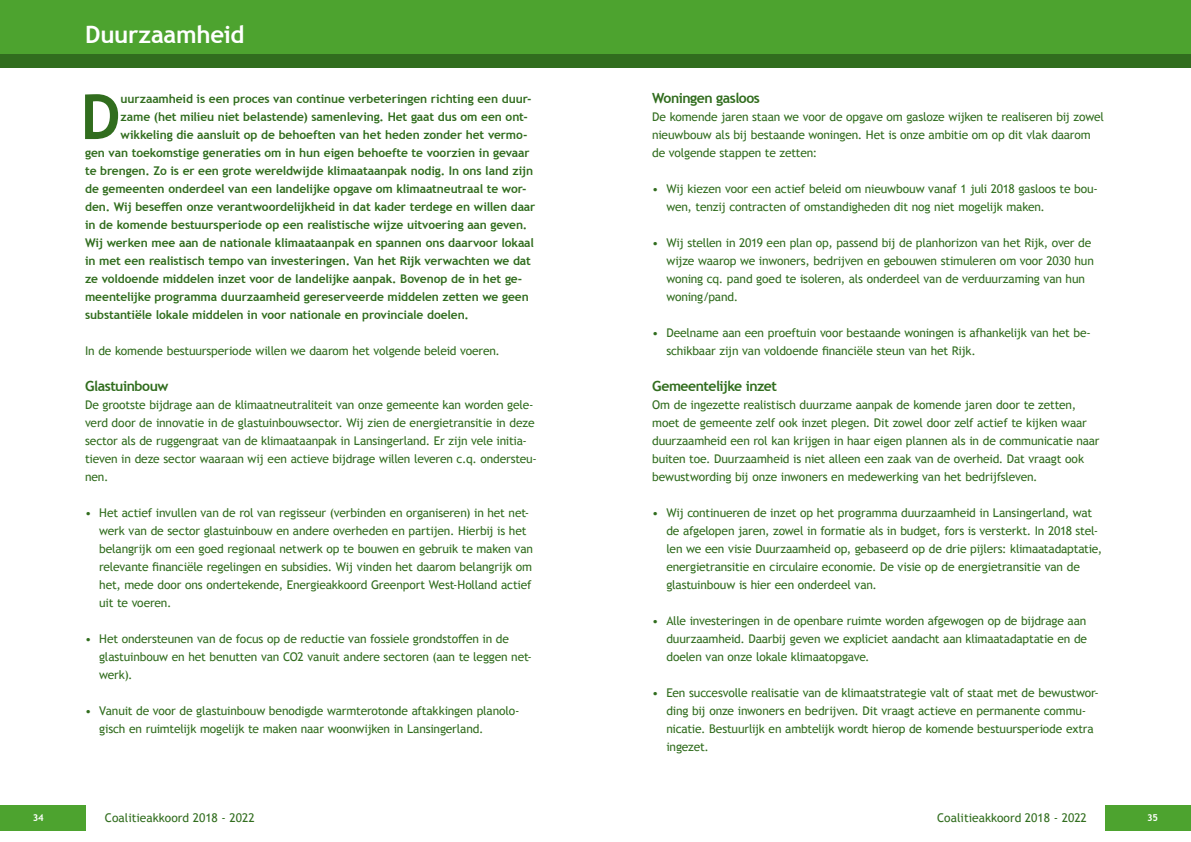
<style>
.page{position:relative;width:1191px;height:842px;background:#fff}
.page>*{position:absolute;margin:0;border:0;box-sizing:border-box;transform-origin:0 0}
.t1{font:700 62.3px "Trebuchet MS";color:#316d1e}
.t2{font:700 24px "Trebuchet MS";letter-spacing:-.01em;color:#fff}
.t3{font:700 14px "Trebuchet MS";letter-spacing:-.035em;color:#316d1e}
.t4{font:12px/18px "Trebuchet MS";letter-spacing:-.015em;color:#316d1e}
.t5{font:700 12px "Trebuchet MS";letter-spacing:-.01em;color:#316d1e}
.t6{font:700 9.5px "Trebuchet MS";color:#fff}
</style>
<div class="page">
<div style="left:0;top:0;width:595px;height:60px;background:#4da32f"></div>
<div style="left:595px;top:0;width:596px;height:60px;background:#4da32f"></div>
<div style="left:0;top:54px;width:595px;height:14px;background:#316d1e"></div>
<div style="left:595px;top:54px;width:596px;height:14px;background:#316d1e"></div>
<div style="left:0;top:806px;width:85px;height:25px;background:#4da32f"></div>
<div style="left:1106px;top:806px;width:85px;height:25px;background:#4da32f"></div>
<h2 class="t2" style="left:85px;top:20px;width:161px">Duurzaamheid</h2>
<h1 class="t1" style="left:80px;top:78px;width:42px">D</h1>
<p class="t5" style="left:121px;top:91px;width:412px">uurzaamheid is een proces van continue verbeteringen richting een duur-</p>
<p class="t5" style="left:121px;top:109px;width:409px">zame (het milieu niet belastende) samenleving. Het gaat dus om een ont-</p>
<p class="t5" style="left:121px;top:127px;width:408px">wikkeling die aansluit op de behoeften van het heden zonder het vermo-</p>
<p class="t5" style="left:85px;top:145px;width:446px">gen van toekomstige generaties om in hun eigen behoefte te voorzien in gevaar</p>
<p class="t5" style="left:85px;top:163px;width:450px">te brengen. Zo is er een grote wereldwijde klimaataanpak nodig. In ons land zijn</p>
<p class="t5" style="left:85px;top:181px;width:443px">de gemeenten onderdeel van een landelijke opgave om klimaatneutraal te wor-</p>
<p class="t5" style="left:85px;top:199px;width:452px">den. Wij beseffen onze verantwoordelijkheid in dat kader terdege en willen daar</p>
<p class="t5" style="left:85px;top:217px;width:444px">in de komende bestuursperiode op een realistische wijze uitvoering aan geven.</p>
<p class="t5" style="left:85px;top:235px;width:450px">Wij werken mee aan de nationale klimaataanpak en spannen ons daarvoor lokaal</p>
<p class="t5" style="left:85px;top:253px;width:447px">in met een realistisch tempo van investeringen. Van het Rijk verwachten we dat</p>
<p class="t5" style="left:85px;top:271px;width:439px">ze voldoende middelen inzet voor de landelijke aanpak. Bovenop de in het ge-</p>
<p class="t5" style="left:85px;top:289px;width:445px">meentelijke programma duurzaamheid gereserveerde middelen zetten we geen</p>
<p class="t5" style="left:85px;top:307px;width:385px">substantiële lokale middelen in voor nationale en provinciale doelen.</p>
<p class="t4" style="left:85px;top:342px;width:414px">In de komende bestuursperiode willen we daarom het volgende beleid voeren.</p>
<p class="t3" style="left:85px;top:377px;width:85px">Glastuinbouw</p>
<p class="t4" style="left:85px;top:396px;width:453px">De grootste bijdrage aan de klimaatneutraliteit van onze gemeente kan worden gele&shy;verd door de innovatie in de glastuinbouwsector. Wij zien de energietransitie in deze sector als de ruggengraat van de klimaataanpak in Lansingerland. Er zijn vele initia&shy;tieven in deze sector waaraan wij een actieve bijdrage willen leveren c. q. ondersteu&shy;nen.</p>
<p class="t4" style="left:99px;top:504px;width:435px;text-indent:-14px">• Het actief invullen van de rol van regisseur (verbinden en organiseren) in het net&shy;werk van de sector glastuinbouw en andere overheden en partijen. Hierbij is het belangrijk om een goed regionaal netwerk op te bouwen en gebruik te maken van relevante financiële regelingen en subsidies. Wij vinden het daarom belangrijk om het, mede door ons ondertekende, Energieakkoord Greenport West-Holland actief uit te voeren.</p>
<p class="t4" style="left:99px;top:630px;width:434px;text-indent:-14px">• Het ondersteunen van de focus op de reductie van fossiele grondstoffen in de glastuinbouw en het benutten van CO2 vanuit andere sectoren (aan te leggen net&shy;werk).</p>
<p class="t4" style="left:99px;top:702px;width:422px;text-indent:-14px">• Vanuit de voor de glastuinbouw benodigde warmterotonde aftakkingen planolo&shy;gisch en ruimtelijk mogelijk te maken naar woonwijken in Lansingerland.</p>
<p class="t3" style="left:652px;top:89px;width:109px">Woningen gasloos</p>
<p class="t4" style="left:652px;top:108px;width:453px">De komende jaren staan we voor de opgave om gasloze wijken te realiseren bij zowel nieuwbouw als bij bestaande woningen. Het is onze ambitie om op dit vlak daarom de volgende stappen te zetten:</p>
<p class="t4" style="left:666px;top:180px;width:433px;text-indent:-14px">• Wij kiezen voor een actief beleid om nieuwbouw vanaf 1 juli 2018 gasloos te bou&shy;wen, tenzij contracten of omstandigheden dit nog niet mogelijk maken.</p>
<p class="t4" style="left:666px;top:234px;width:429px;text-indent:-14px">• Wij stellen in 2019 een plan op, passend bij de planhorizon van het Rijk, over de wijze waarop we inwoners, bedrijven en gebouwen stimuleren om voor 2030 hun woning cq. pand goed te isoleren, als onderdeel van de verduurzaming van hun woning/pand.</p>
<p class="t4" style="left:666px;top:324px;width:426px;text-indent:-14px">• Deelname aan een proeftuin voor bestaande woningen is afhankelijk van het be&shy;schikbaar zijn van voldoende financiële steun van het Rijk.</p>
<p class="t3" style="left:652px;top:377px;width:126px">Gemeentelijke inzet</p>
<p class="t4" style="left:652px;top:396px;width:449px">Om de ingezette realistisch duurzame aanpak de komende jaren door te zetten, moet de gemeente zelf ook inzet plegen. Dit zowel door zelf actief te kijken waar duurzaamheid een rol kan krijgen in haar eigen plannen als in de communicatie naar buiten toe. Duurzaamheid is niet alleen een zaak van de overheid. Dat vraagt ook bewustwording bij onze inwoners en medewerking van het bedrijfsleven.</p>
<p class="t4" style="left:666px;top:504px;width:437px;text-indent:-14px">• Wij continueren de inzet op het programma duurzaamheid in Lansingerland, wat de afgelopen jaren, zowel in formatie als in budget, fors is versterkt. In 2018 stel&shy;len we een visie Duurzaamheid op, gebaseerd op de drie pijlers: klimaatadaptatie, energietransitie en circulaire economie. De visie op de energietransitie van de glastuinbouw is hier een onderdeel van.</p>
<p class="t4" style="left:666px;top:612px;width:422px;text-align:justify;text-indent:-14px">• Alle investeringen in de openbare ruimte worden afgewogen op de bijdrage aan duurzaamheid. Daarbij geven we expliciet aandacht aan klimaatadaptatie en de doelen van onze lokale klimaatopgave.</p>
<p class="t4" style="left:666px;top:684px;width:434px;text-indent:-14px">• Een succesvolle realisatie van de klimaatstrategie valt of staat met de bewustwor&shy;ding bij onze inwoners en bedrijven. Dit vraagt actieve en permanente commu&shy;nicatie. Bestuurlijk en ambtelijk wordt hierop de komende bestuursperiode extra ingezet.</p>
<p class="t6" style="left:33px;top:811px;width:13px">34</p>
<p class="t4" style="left:105px;top:808px;width:151px">Coalitieakkoord 2018 - 2022</p>
<p class="t4" style="left:937px;top:808px;width:151px">Coalitieakkoord 2018 - 2022</p>
<p class="t6" style="left:1147px;top:811px;width:12px">35</p>
</div>
